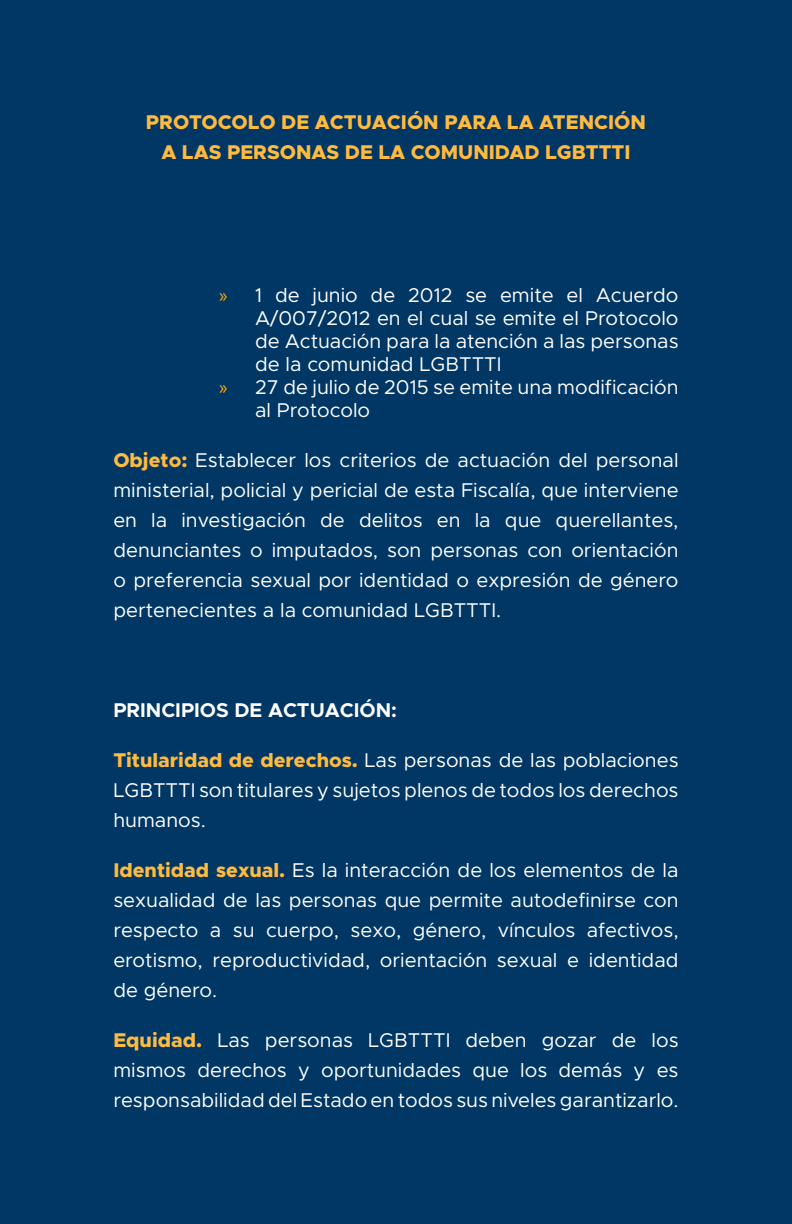
<style>
.page{position:relative;width:792px;height:1224px;background:#003764}
.page>*{position:absolute;margin:0;border:0;box-sizing:border-box;transform-origin:0 0}
.t1{font:20px/30px "Metropolis";color:#fff;text-align:justify}
.t2{font:800 20px/30px "Metropolis";color:#ffba40;text-align:center}
.t3{font:700 20px "Metropolis";color:#fff}
.s1{font-family:"Myriad Pro";color:#ffab0a}
.s2{font-weight:800;color:#ffba40}
</style>
<div class="page">
<p class="t2" style="left:146px;top:107px;width:502px">PROTOCOLO DE ACTUACIÓN PARA LA ATENCIÓN<br>A LAS PERSONAS DE LA COMUNIDAD LGBTTTI</p>
<p class="t1" style="left:219px;top:280px;width:461px"><span class="s1">»</span> 1 de junio de 2012 se emite el Acuerdo</p>
<p class="t1" style="left:255px;top:303px;width:425px">A/007/2012 en el cual se emite el Protocolo</p>
<p class="t1" style="left:255px;top:326px;width:425px">de Actuación para la atención a las personas</p>
<p class="t1" style="left:255px;top:349px;width:248px">de la comunidad LGBTTTI</p>
<p class="t1" style="left:219px;top:372px;width:461px"><span class="s1">»</span> 27 de julio de 2015 se emite una modificación</p>
<p class="t1" style="left:255px;top:395px;width:117px">al Protocolo</p>
<p class="t1" style="left:113px;top:445px;width:567px"><span class="s2">Objeto:</span> Establecer los criterios de actuación del personal ministerial, policial y pericial de esta Fiscalía, que interviene en la investigación de delitos en la que querellantes, denunciantes o imputados, son personas con orientación o preferencia sexual por identidad o expresión de género pertenecientes a la comunidad LGBTTTI.</p>
<p class="t3" style="left:113px;top:698px;width:285px">PRINCIPIOS DE ACTUACIÓN:</p>
<p class="t1" style="left:113px;top:745px;width:567px"><span class="s2">Titularidad de derechos.</span> Las personas de las poblaciones LGBTTTI son titulares y sujetos plenos de todos los derechos humanos.</p>
<p class="t1" style="left:113px;top:855px;width:567px"><span class="s2">Identidad sexual.</span> Es la interacción de los elementos de la sexualidad de las personas que permite autodefinirse con respecto a su cuerpo, sexo, género, vínculos afectivos, erotismo, reproductividad, orientación sexual e identidad de género.</p>
<p class="t1" style="left:113px;top:1025px;width:567px"><span class="s2">Equidad.</span> Las personas LGBTTTI deben gozar de los mismos derechos y oportunidades que los demás y es responsabilidad del Estado en todos sus niveles garantizarlo.</p>
</div>
